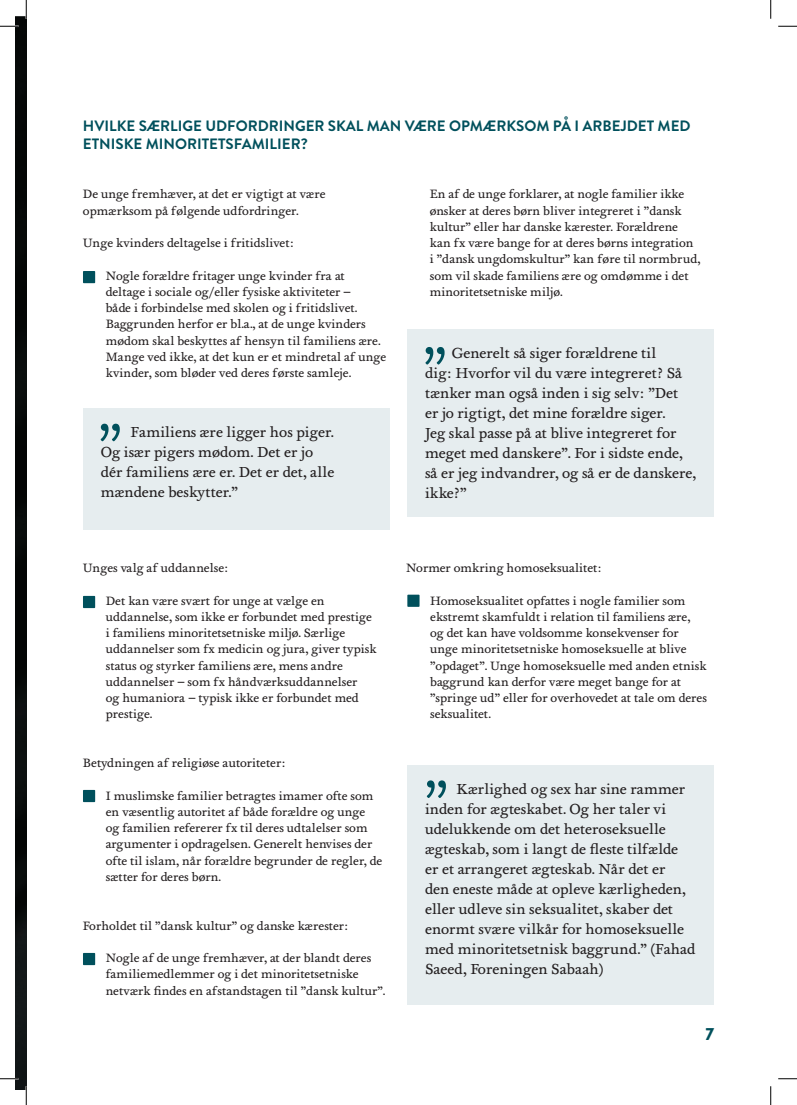
<style>
.page{position:relative;width:797px;height:1105px;background:#fff}
.page>*{position:absolute;margin:0;border:0;box-sizing:border-box;transform-origin:0 0}
.t1{font:900 17.5px "Brandon Grotesque";color:#00505c}
.t2{font:15px/20px "Foundry Wilson";color:#231f20}
.t3{font:700 15px/18.8px "Brandon Grotesque";color:#00505c}
.t4{font:12.5px/16.2px "Foundry Wilson";color:#231f20}
</style>
<div class="page">
<hr style="left:583px;top:1040px;width:148px;height:1px;background:#00505c">
<img style="left:16px;top:16px;width:10px;height:1073px">
<div style="left:83px;top:790px;width:12px;height:12px;background:#00505c"></div>
<div style="left:83px;top:953px;width:12px;height:12px;background:#00505c"></div>
<div style="left:407px;top:595px;width:12px;height:12px;background:#00505c"></div>
<div style="left:83px;top:271px;width:12px;height:12px;background:#00505c"></div>
<div style="left:83px;top:408px;width:306px;height:121px;background:#e6edef"></div>
<div style="left:407px;top:329px;width:307px;height:188px;background:#e6edef"></div>
<div style="left:407px;top:765px;width:307px;height:239px;background:#e6edef"></div>
<div style="left:83px;top:596px;width:12px;height:12px;background:#00505c"></div>
<svg style="left:427px;top:780px;width:19px;height:18px"></svg>
<svg style="left:101px;top:424px;width:19px;height:17px"></svg>
<svg style="left:425px;top:347px;width:19px;height:18px"></svg>
<svg style="left:0;top:25px;width:19px;height:2px"></svg>
<svg style="left:778px;top:25px;width:19px;height:2px"></svg>
<svg style="left:0;top:1078px;width:19px;height:1px"></svg>
<svg style="left:778px;top:1078px;width:19px;height:1px"></svg>
<svg style="left:25px;top:0;width:2px;height:19px"></svg>
<svg style="left:25px;top:1086px;width:2px;height:19px"></svg>
<svg style="left:770px;top:0;width:1px;height:19px"></svg>
<svg style="left:770px;top:1086px;width:1px;height:19px"></svg>
<p class="t3" style="left:83px;top:116px;width:609px">HVILKE SÆRLIGE UDFORDRINGER SKAL MAN VÆRE OPMÆRKSOM PÅ I ARBEJDET MED<br>ETNISKE MINORITETSFAMILIER?</p>
<p class="t4" style="left:83px;top:186px;width:244px">De unge fremhæver, at det er vigtigt at være opmærksom på følgende udfordringer.</p>
<p class="t4" style="left:83px;top:235px;width:213px">Unge kvinders deltagelse i fritidslivet:</p>
<p class="t4" style="left:106px;top:268px;width:282px">Nogle forældre fritager unge kvinder fra at deltage i sociale og/eller fysiske aktiviteter –<br>både i forbindelse med skolen og i fritidslivet.<br>Baggrunden herfor er bl.a., at de unge kvinders mødom skal beskyttes af hensyn til familiens ære.<br>Mange ved ikke, at det kun er et mindretal af unge kvinder, som bløder ved deres første samleje.</p>
<p class="t2" style="left:101px;top:422px;width:235px;text-indent:30px">Familiens ære ligger hos piger.<br>Og især pigers mødom. Det er jo dér familiens ære er. Det er det, alle mændene beskytter.”</p>
<p class="t4" style="left:430px;top:186px;width:272px">En af de unge forklarer, at nogle familier ikke ønsker at deres børn bliver integreret i ”dansk kultur” eller har danske kærester. Forældrene kan fx være bange for at deres børns integration i ”dansk ungdomskultur” kan føre til normbrud, som vil skade familiens ære og omdømme i det minoritetsetniske miljø.</p>
<p class="t2" style="left:425px;top:344px;width:273px;text-indent:27px">Generelt så siger forældrene til<br>dig: Hvorfor vil du være integreret? Så tænker man også inden i sig selv: ”Det<br>er jo rigtigt, det mine forældre siger.<br>Jeg skal passe på at blive integreret for meget med danskere”. For i sidste ende, så er jeg indvandrer, og så er de danskere, ikke?”</p>
<p class="t4" style="left:83px;top:560px;width:147px">Unges valg af uddannelse:</p>
<p class="t4" style="left:106px;top:593px;width:272px">Det kan være svært for unge at vælge en uddannelse, som ikke er forbundet med prestige i familiens minoritetsetniske miljø. Særlige uddannelser som fx medicin og jura, giver typisk status og styrker familiens ære, mens andre uddannelser – som fx håndværksuddannelser<br>og humaniora – typisk ikke er forbundet med prestige.</p>
<p class="t4" style="left:83px;top:755px;width:204px">Betydningen af religiøse autoriteter:</p>
<p class="t4" style="left:106px;top:788px;width:278px">I muslimske familier betragtes imamer ofte som en væsentlig autoritet af både forældre og unge<br>og familien refererer fx til deres udtalelser som argumenter i opdragelsen. Generelt henvises der ofte til islam, når forældre begrunder de regler, de sætter for deres børn.</p>
<p class="t4" style="left:83px;top:918px;width:267px">Forholdet til ”dansk kultur” og danske kærester:</p>
<p class="t4" style="left:106px;top:950px;width:281px">Nogle af de unge fremhæver, at der blandt deres familiemedlemmer og i det minoritetsetniske netværk findes en afstandstagen til ”dansk kultur”.</p>
<p class="t4" style="left:406px;top:560px;width:197px">Normer omkring homoseksualitet:</p>
<p class="t4" style="left:430px;top:593px;width:278px">Homoseksualitet opfattes i nogle familier som ekstremt skamfuldt i relation til familiens ære, og det kan have voldsomme konsekvenser for unge minoritetsetniske homoseksuelle at blive ”opdaget”. Unge homoseksuelle med anden etnisk baggrund kan derfor være meget bange for at ”springe ud” eller for overhovedet at tale om deres seksualitet.</p>
<p class="t2" style="left:425px;top:779px;width:272px;text-indent:31px">Kærlighed og sex har sine rammer inden for ægteskabet. Og her taler vi udelukkende om det heteroseksuelle ægteskab, som i langt de fleste tilfælde<br>er et arrangeret ægteskab. Når det er<br>den eneste måde at opleve kærligheden, eller udleve sin seksualitet, skaber det enormt svære vilkår for homoseksuelle med minoritetsetnisk baggrund.” (Fahad Saeed, Foreningen Sabaah)</p>
<h1 class="t1" style="left:705px;top:1022px;width:10px">7</h1>
</div>
